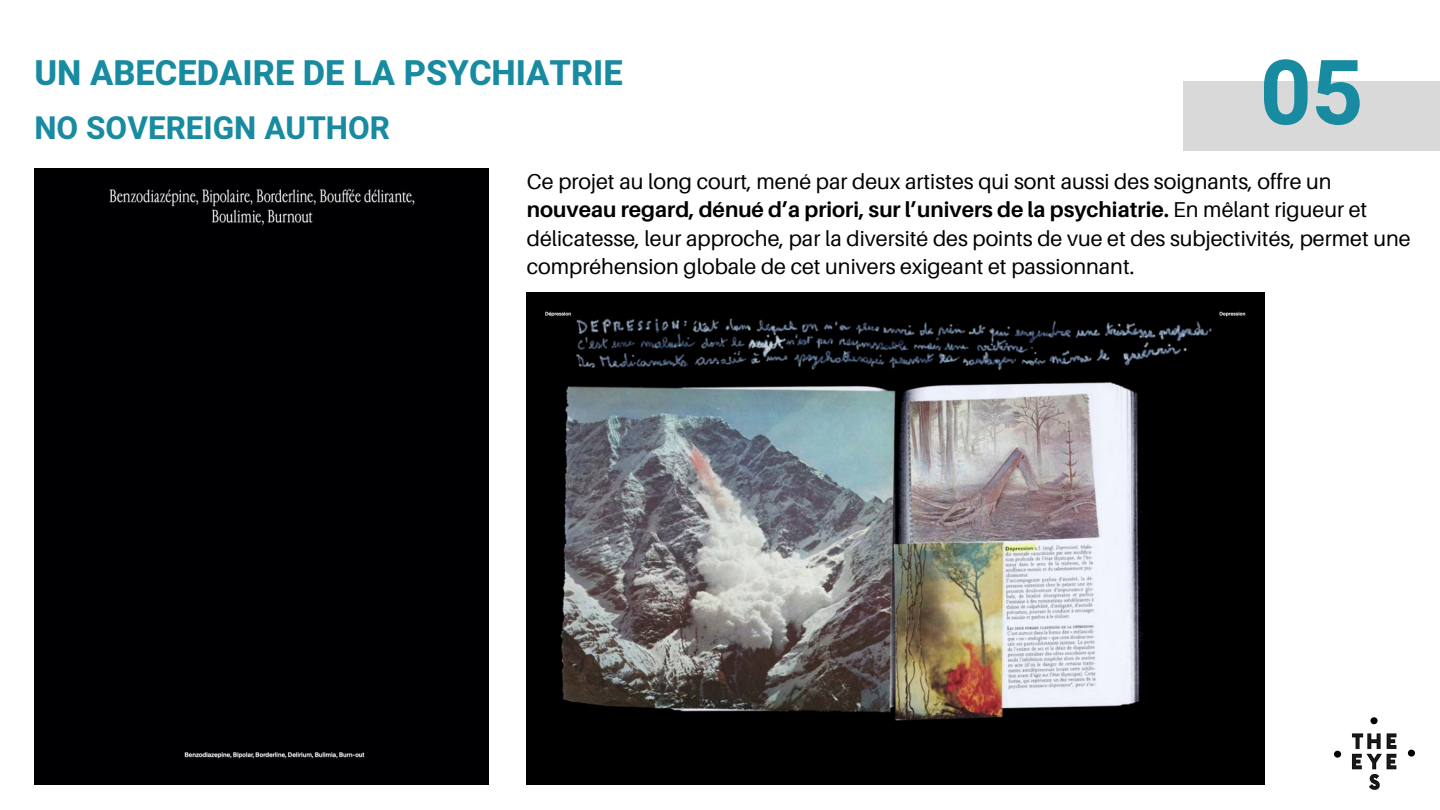
<style>
.page{position:relative;width:1440px;height:810px;background:#fff}
.page>*{position:absolute;margin:0;border:0;box-sizing:border-box;transform-origin:0 0}
.t1{font:700 90px "Heebo";color:#188ba0}
.t2{font:800 34.5px "Heebo";color:#188ba0}
.t3{font:700 31.5px "Heebo";color:#188ba0}
.t4{font:21.5px/28.5px "Aileron";color:#000}
.s1{font-weight:700}
</style>
<div class="page">
<div style="left:1183px;top:81px;width:257px;height:70px;background:#d9d9d9"></div>
<img style="left:1335px;top:717px;width:80px;height:73px">
<div style="left:34px;top:169px;width:454px;height:615px;background:#000002"></div>
<img style="left:527px;top:293px;width:737px;height:492px">
<p class="t2" style="left:34px;top:49px;width:590px">UN ABECEDAIRE DE LA PSYCHIATRIE</p>
<p class="t3" style="left:34px;top:106px;width:357px">NO SOVEREIGN AUTHOR</p>
<p class="t1" style="left:1260px;top:30px;width:105px">05</p>
<p class="t4" style="left:527px;top:167px;width:885px">Ce projet au long court, mené par deux artistes qui sont aussi des soignants, offre un <span class="s1">nouveau regard, dénué d’a priori, sur l’univers de la psychiatrie.</span> En mêlant rigueur et délicatesse, leur approche, par la diversité des points de vue et des subjectivités, permet une compréhension globale de cet univers exigeant et passionnant.</p>
</div>
